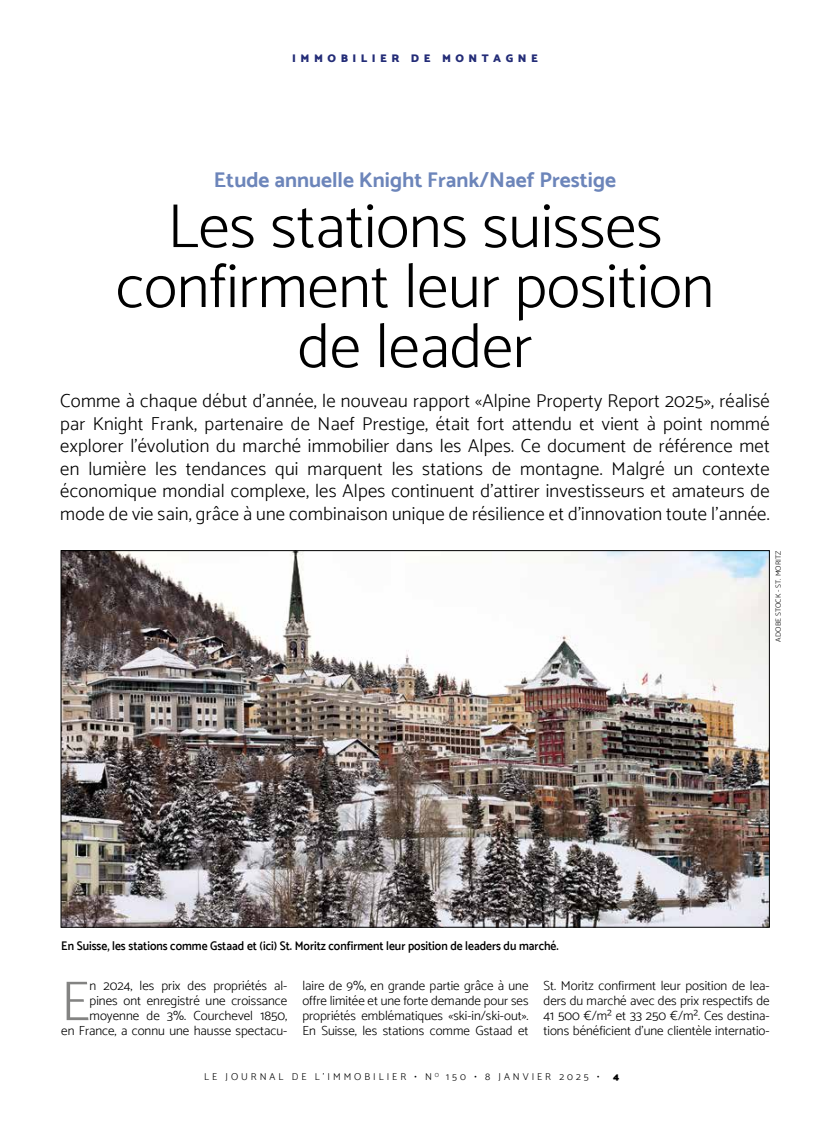
<style>
.page{position:relative;width:830px;height:1134px;background:#fff}
.page>*{position:absolute;margin:0;border:0;box-sizing:border-box;transform-origin:0 0}
.t1{font:300 62.5px/60px "Catamaran";color:#000;text-align:center}
.t2{font:300 56.38px "Catamaran";color:#838382}
.t3{font:700 21.25px "Catamaran";color:#6c85ba}
.t4{font:300 18.75px/22.5px "Catamaran";letter-spacing:.01em;color:#000;text-align:justify}
.t5{font:300 13.12px/15px "Catamaran";color:#000;text-align:justify}
.t6{font:600 12.5px "Catamaran";color:#000;scale:.92 1}
.t7{font:900 11.25px "Catamaran";letter-spacing:.4em;color:#232c77}
.t8{font:300 10px "Catamaran";letter-spacing:.3em;color:#000}
.t9{font:900 10px "Catamaran";color:#000}
.t10{font:300 7.5px "Catamaran";letter-spacing:.01em;color:#000}
</style>
<div class="page">
<img style="left:63px;top:552px;width:704px;height:373px">
<p class="t7" style="left:292px;top:51px;width:247px">IMMOBILIER DE MONTAGNE</p>
<p class="t3" style="left:214px;top:167px;width:403px">Etude annuelle Knight Frank/Naef Prestige</p>
<h1 class="t1" style="left:116px;top:195px;width:599px">Les stations suisses confirment leur position de leader</h1>
<p class="t4" style="left:60px;top:390px;width:710px">Comme à chaque début d’année, le nouveau rapport «Alpine Property Report 2025», réalisé par Knight Frank, partenaire de Naef Prestige, était fort attendu et vient à point nommé explorer l’évolution du marché immobilier dans les Alpes. Ce document de référence met en lumière les tendances qui marquent les stations de montagne. Malgré un contexte économique mondial complexe, les Alpes continuent d'attirer investisseurs et amateurs de mode de vie sain, grâce à une combinaison unique de résilience et d'innovation toute l'année.</p>
<p class="t6" style="left:61px;top:939px;width:542px">En Suisse, les stations comme Gstaad et (ici) St. Moritz confirment leur position de leaders du marché.</p>
<p class="t10" style="left:773px;top:641px;width:93px;rotate:-90deg">ADOBE STOCK - ST. MORITZ</p>
<p class="t5" style="left:61px;top:978px;width:227px;text-align:right">n 2024, les prix des propriétés al&shy;pines ont enregistré une croissance moyenne de 3%. Courchevel 1850,<br>en France, a connu une hausse spectacu-</p>
<p class="t5" style="left:302px;top:978px;width:227px">laire de 9%, en grande partie grâce à une offre limitée et une forte demande pour ses propriétés emblématiques «ski-in/ski-out».<br>En Suisse, les stations comme Gstaad et</p>
<p class="t5" style="left:543px;top:978px;width:227px">St. Moritz confirment leur position de lea&shy;ders du marché avec des prix respectifs de 41 500 €/m² et 33 250 €/m². Ces destina&shy;tions bénéficient d’une clientèle internatio-</p>
<h2 class="t2" style="left:61px;top:968px;width:30px">E</h2>
<p class="t8" style="left:204px;top:1071px;width:396px">LE JOURNAL DE L’IMMOBILIER • N <sup>O</sup> 150 • 8 JANVIER 2025 •</p>
<p class="t9" style="left:612px;top:1071px;width:8px">4</p>
</div>
